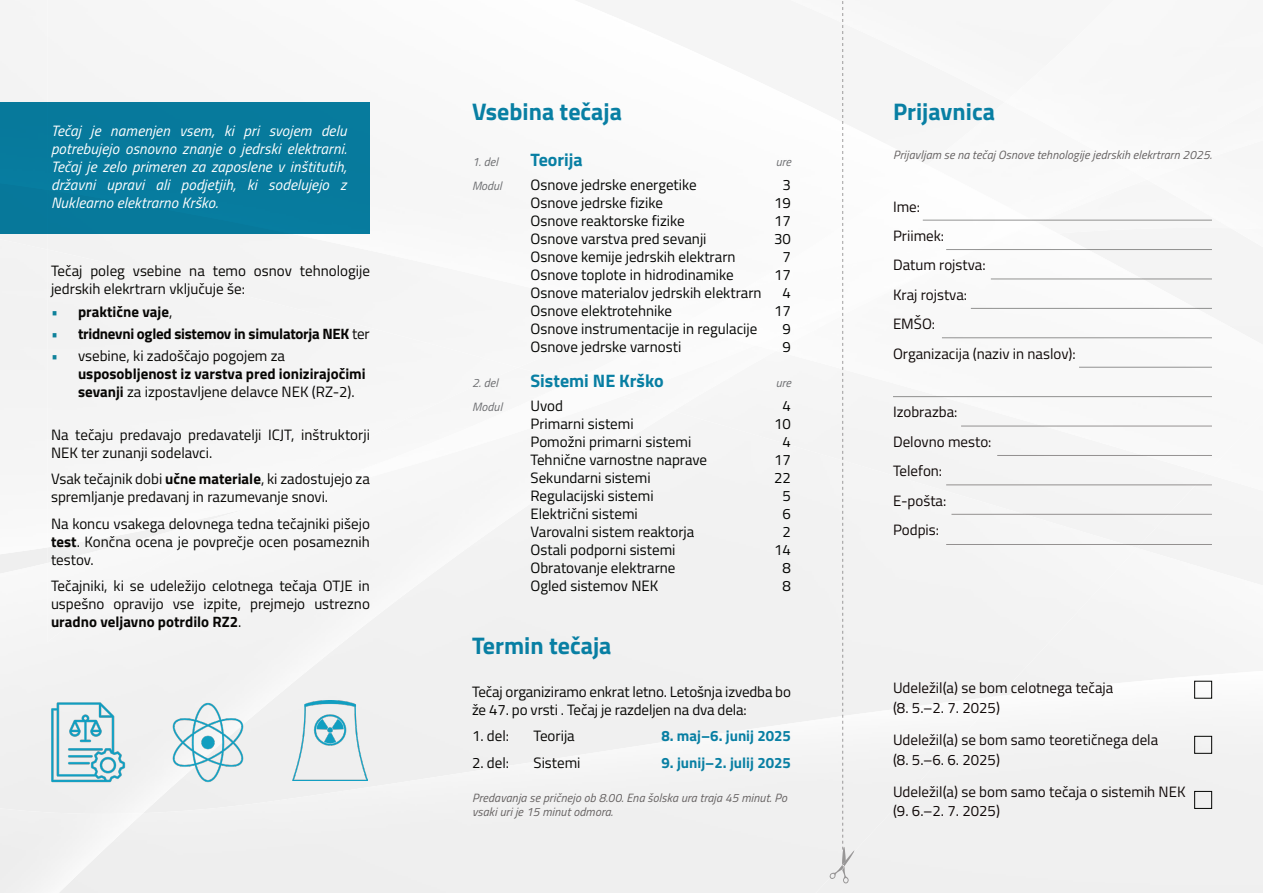
<style>
.page{position:relative;width:1263px;height:893px;background:#fff}
.page>*{position:absolute;margin:0;border:0;box-sizing:border-box;transform-origin:0 0}
.t1{font:700 24px "Titillium Web";color:#087fa3}
.t2{font:700 18px "Titillium Web";color:#087fa3}
.t3{font:15px/18px "Titillium Web";color:#070604}
.t4{font:15px "Titillium Web";color:#040503}
.t5{font:15px/29.4px "Titillium Web";color:#0f0807}
.t6{font:italic 15px/18px "Titillium Web";letter-spacing:.01em;color:#fff;text-align:justify}
.t7{font:700 15px "Titillium Web";letter-spacing:-.02em;color:#070604}
.t8{font:700 15px "Titillium Web";color:#087fa3}
.t9{font:700 15px "Titillium Web";color:#070604}
.t10{font:italic 12px/14.4px "Titillium Web";letter-spacing:.01em;color:#656161}
.t11{font:italic 12px "Titillium Web";letter-spacing:.005em;color:#6c6d70}
.s1{font-weight:400;color:#0f829b}
.s2{font-weight:400}
.s3{color:#0f829b}
.s4{font-weight:700}
</style>
<div class="page">
<div style="left:1137px;top:548px;width:126px;height:122px;background:#f5f5f5"></div>
<div style="left:47px;top:326px;width:471px;height:70px;background:#f4f4f4"></div>
<div style="left:1137px;top:474px;width:69px;height:74px;background:#f4f4f4"></div>
<div style="left:0;top:396px;width:673px;height:410px;background:#f2f2f2"></div>
<img style="left:248px;top:382px;width:374px;height:126px">
<div style="left:47px;top:511px;width:192px;height:131px;background:#f6f6f6"></div>
<img style="left:796px;top:670px;width:467px;height:223px">
<div style="left:37px;top:696px;width:962px;height:197px;background:#f0f0f0"></div>
<div style="left:0;top:806px;width:143px;height:87px;background:#efefef"></div>
<div style="left:0;top:0;width:570px;height:326px;background:#f3f3f3"></div>
<img style="left:47px;top:0;width:523px;height:318px">
<img style="left:1231px;top:230px;width:8px;height:4px">
<img style="left:755px;top:289px;width:245px;height:62px">
<img style="left:755px;top:289px;width:243px;height:56px">
<img style="left:776px;top:219px;width:259px;height:70px">
<img style="left:1206px;top:390px;width:57px;height:107px">
<div style="left:0;top:102px;width:370px;height:131px;background:#077a9c"></div>
<div style="left:1194px;top:681px;width:18px;height:17px;border:1px solid #040503"></div>
<div style="left:1194px;top:791px;width:18px;height:18px;border:1px solid #040503"></div>
<div style="left:1194px;top:736px;width:18px;height:18px;border:1px solid #040503"></div>
<hr style="left:923px;top:220px;width:289px;height:1px;background:#040503">
<hr style="left:946px;top:249px;width:266px;height:1px;background:#040503">
<hr style="left:991px;top:279px;width:221px;height:1px;background:#040503">
<hr style="left:971px;top:308px;width:241px;height:1px;background:#040503">
<hr style="left:942px;top:337px;width:270px;height:1px;background:#040503">
<hr style="left:1079px;top:367px;width:133px;height:1px;background:#040503">
<hr style="left:893px;top:396px;width:319px;height:1px;background:#040503">
<hr style="left:961px;top:426px;width:251px;height:1px;background:#0f0807">
<hr style="left:997px;top:455px;width:215px;height:1px;background:#0f0807">
<hr style="left:946px;top:484px;width:266px;height:1px;background:#0f0807">
<hr style="left:951px;top:514px;width:261px;height:1px;background:#0f0807">
<hr style="left:946px;top:544px;width:266px;height:1px;background:#0f0807">
<svg style="left:828px;top:1px;width:26px;height:882px"></svg>
<img style="left:51px;top:694px;width:74px;height:96px">
<img style="left:172px;top:692px;width:72px;height:106px">
<img style="left:293px;top:700px;width:75px;height:80px">
<p class="t6" style="left:51px;top:121px;width:297px">Tečaj je namenjen vsem, ki pri svojem delu potrebujejo osnovno znanje o jedrski elektrarni.<br>Tečaj je zelo primeren za zaposlene v inštitutih, državni upravi ali podjetjih, ki sodelujejo z Nuklearno elektrarno Krško.</p>
<p class="t3" style="left:51px;top:261px;width:320px">Tečaj poleg vsebine na temo osnov tehnologije jedrskih elekrtrarn vključuje še:</p>
<p class="t9" style="left:51px;top:300px;width:123px"><span class="s1">•</span> praktične vaje<span class="s2">,</span></p>
<p class="t7" style="left:51px;top:322px;width:320px"><span class="s1">•</span> tridnevni ogled sistemov in simulatorja NEK <span class="s2">ter</span></p>
<p class="t3" style="left:78px;top:346px;width:289px;text-indent:-27px"><span class="s3">•</span> vsebine, ki zadoščajo pogojem za <span class="s4">usposobljenost iz varstva pred ionizirajočimi sevanji</span> za izpostavljene delavce NEK (RZ-2).</p>
<p class="t3" style="left:51px;top:425px;width:320px">Na tečaju predavajo predavatelji ICJT, inštruktorji<br>NEK ter zunanji sodelavci.</p>
<p class="t3" style="left:51px;top:469px;width:320px">Vsak tečajnik dobi <span class="s4">učne materiale</span>, ki zadostujejo za spremljanje predavanj in razumevanje snovi.</p>
<p class="t3" style="left:51px;top:514px;width:320px;text-align:justify">Na koncu vsakega delovnega tedna tečajniki pišejo <span class="s4">test</span>. Končna ocena je povprečje ocen posameznih testov.</p>
<p class="t3" style="left:51px;top:576px;width:320px;text-align:justify">Tečajniki, ki se udeležijo celotnega tečaja OTJE in uspešno opravijo vse izpite, prejmejo ustrezno <span class="s4">uradno veljavno potrdilo RZ2</span>.</p>
<p class="t1" style="left:472px;top:94px;width:151px">Vsebina tečaja</p>
<p class="t1" style="left:893px;top:94px;width:103px">Prijavnica</p>
<p class="t11" style="left:472px;top:153px;width:28px">1. del</p>
<p class="t2" style="left:530px;top:146px;width:54px">Teorija</p>
<p class="t11" style="left:776px;top:153px;width:17px">ure</p>
<p class="t11" style="left:472px;top:177px;width:31px">Modul</p>
<p class="t4" style="left:530px;top:174px;width:168px">Osnove jedrske energetike</p>
<p class="t4" style="left:782px;top:174px;width:10px">3</p>
<p class="t4" style="left:530px;top:192px;width:134px">Osnove jedrske fizike</p>
<p class="t4" style="left:774px;top:192px;width:18px">19</p>
<p class="t4" style="left:530px;top:210px;width:156px">Osnove reaktorske fizike</p>
<p class="t4" style="left:774px;top:210px;width:18px">17</p>
<p class="t4" style="left:530px;top:228px;width:178px">Osnove varstva pred sevanji</p>
<p class="t4" style="left:774px;top:228px;width:18px">30</p>
<p class="t4" style="left:530px;top:246px;width:207px">Osnove kemije jedrskih elektrarn</p>
<p class="t4" style="left:782px;top:246px;width:10px">7</p>
<p class="t4" style="left:530px;top:264px;width:205px">Osnove toplote in hidrodinamike</p>
<p class="t4" style="left:774px;top:264px;width:18px">17</p>
<p class="t4" style="left:530px;top:282px;width:233px">Osnove materialov jedrskih elektrarn</p>
<p class="t4" style="left:782px;top:282px;width:10px">4</p>
<p class="t4" style="left:530px;top:300px;width:143px">Osnove elektrotehnike</p>
<p class="t4" style="left:774px;top:300px;width:18px">17</p>
<p class="t4" style="left:530px;top:318px;width:228px">Osnove instrumentacije in regulacije</p>
<p class="t4" style="left:782px;top:318px;width:10px">9</p>
<p class="t4" style="left:530px;top:336px;width:152px">Osnove jedrske varnosti</p>
<p class="t4" style="left:782px;top:336px;width:10px">9</p>
<p class="t11" style="left:472px;top:374px;width:28px">2. del</p>
<p class="t2" style="left:530px;top:367px;width:135px">Sistemi NE Krško</p>
<p class="t11" style="left:776px;top:374px;width:17px">ure</p>
<p class="t11" style="left:472px;top:398px;width:32px">Modul</p>
<p class="t4" style="left:530px;top:394px;width:34px">Uvod</p>
<p class="t4" style="left:782px;top:394px;width:10px">4</p>
<p class="t4" style="left:530px;top:412px;width:105px">Primarni sistemi</p>
<p class="t4" style="left:774px;top:412px;width:18px">10</p>
<p class="t4" style="left:530px;top:430px;width:162px">Pomožni primarni sistemi</p>
<p class="t4" style="left:782px;top:430px;width:10px">4</p>
<p class="t4" style="left:530px;top:448px;width:178px">Tehnične varnostne naprave</p>
<p class="t4" style="left:774px;top:448px;width:18px">17</p>
<p class="t4" style="left:530px;top:466px;width:122px">Sekundarni sistemi</p>
<p class="t4" style="left:774px;top:466px;width:18px">22</p>
<p class="t4" style="left:530px;top:484px;width:125px">Regulacijski sistemi</p>
<p class="t4" style="left:782px;top:484px;width:10px">5</p>
<p class="t4" style="left:530px;top:502px;width:109px">Električni sistemi</p>
<p class="t4" style="left:782px;top:502px;width:10px">6</p>
<p class="t4" style="left:530px;top:520px;width:165px">Varovalni sistem reaktorja</p>
<p class="t4" style="left:782px;top:520px;width:10px">2</p>
<p class="t4" style="left:530px;top:538px;width:147px">Ostali podporni sistemi</p>
<p class="t4" style="left:774px;top:538px;width:18px">14</p>
<p class="t4" style="left:530px;top:556px;width:146px">Obratovanje elektrarne</p>
<p class="t4" style="left:782px;top:556px;width:10px">8</p>
<p class="t4" style="left:530px;top:574px;width:129px">Ogled sistemov NEK</p>
<p class="t4" style="left:782px;top:574px;width:10px">8</p>
<p class="t1" style="left:472px;top:627px;width:141px">Termin tečaja</p>
<p class="t3" style="left:472px;top:681px;width:320px">Tečaj organiziramo enkrat letno. Letošnja izvedba bo že 47. po vrsti . Tečaj je razdeljen na dva dela:</p>
<p class="t3" style="left:472px;top:726px;width:39px">1. del:</p>
<p class="t3" style="left:533px;top:726px;width:43px">Teorija</p>
<p class="t8" style="left:661px;top:724px;width:131px">8. maj–6. junij 2025</p>
<p class="t3" style="left:472px;top:752px;width:39px">2. del:</p>
<p class="t3" style="left:533px;top:752px;width:49px">Sistemi</p>
<p class="t8" style="left:661px;top:751px;width:131px">9. junij–2. julij 2025</p>
<p class="t10" style="left:472px;top:790px;width:317px">Predavanja se pričnejo ob 8.00. Ena šolska ura traja 45 minut. Po vsaki uri je 15 minut odmora.</p>
<p class="t10" style="left:893px;top:147px;width:320px">Prijavljam se na tečaj Osnove tehnologije jedrskih elekrtrarn 2025.</p>
<p class="t5" style="left:893px;top:191px;width:29px">Ime:</p>
<p class="t5" style="left:893px;top:220px;width:53px">Priimek:</p>
<p class="t5" style="left:893px;top:250px;width:94px">Datum rojstva:</p>
<p class="t5" style="left:893px;top:279px;width:76px">Kraj rojstva:</p>
<p class="t5" style="left:893px;top:309px;width:44px">EMŠO:</p>
<p class="t5" style="left:893px;top:338px;width:184px">Organizacija (naziv in naslov):</p>
<p class="t5" style="left:893px;top:397px;width:66px">Izobrazba:</p>
<p class="t5" style="left:893px;top:426px;width:100px">Delovno mesto:</p>
<p class="t5" style="left:893px;top:456px;width:55px">Telefon:<br>E-pošta:</p>
<p class="t5" style="left:893px;top:514px;width:48px">Podpis:</p>
<p class="t5" style="left:893px;top:673px;width:222px">Udeležil(a) se bom celotnega tečaja</p>
<p class="t5" style="left:893px;top:692px;width:108px">(8. 5.–2. 7. 2025)</p>
<p class="t5" style="left:893px;top:724px;width:267px">Udeležil(a) se bom samo teoretičnega dela</p>
<p class="t5" style="left:893px;top:744px;width:108px">(8. 5.–6. 6. 2025)</p>
<p class="t5" style="left:893px;top:776px;width:294px">Udeležil(a) se bom samo tečaja o sistemih NEK</p>
<p class="t5" style="left:893px;top:796px;width:108px">(9. 6.–2. 7. 2025)</p>
</div>
